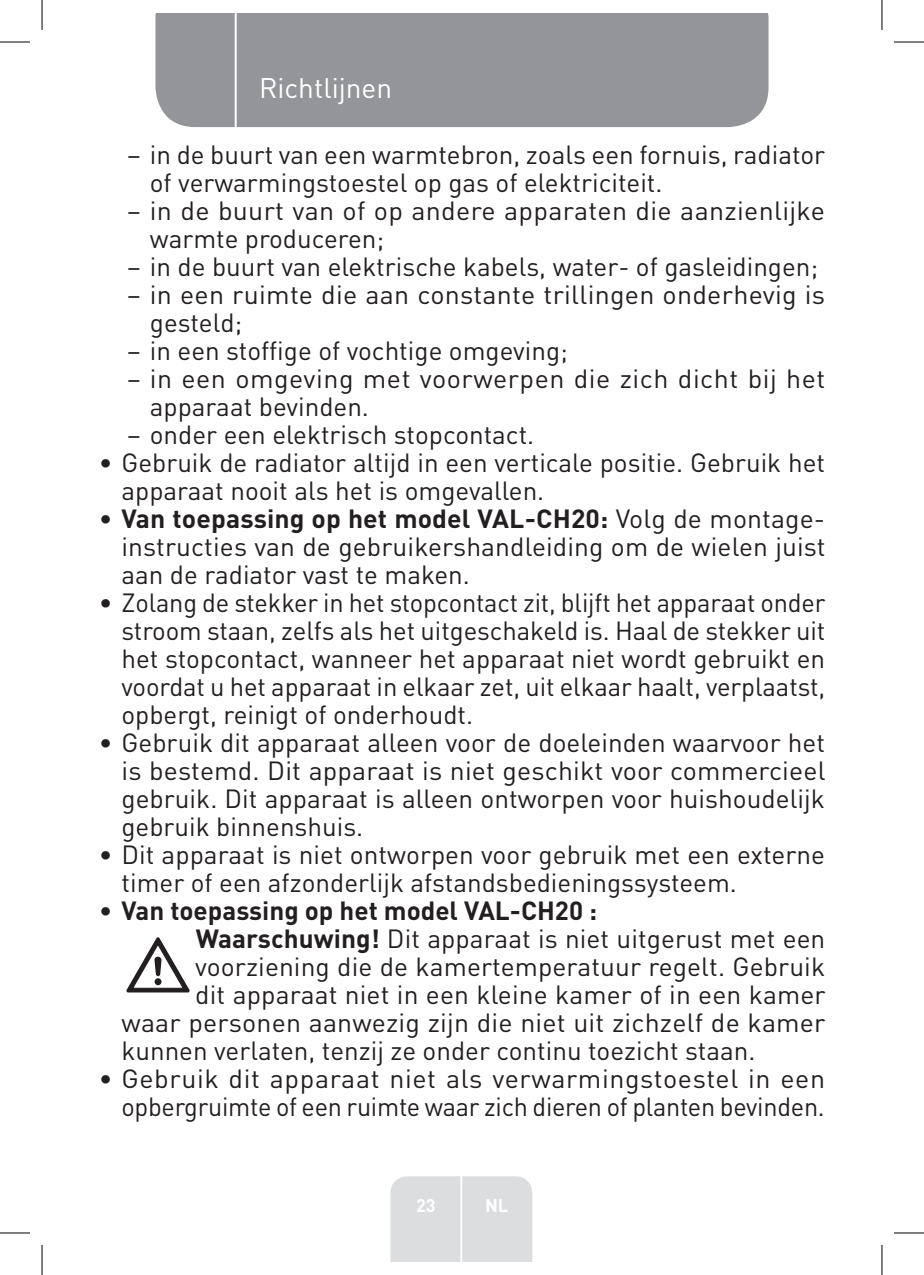
<style>
.page{position:relative;width:924px;height:1275px;background:#fff}
.page>*{position:absolute;margin:0;border:0;box-sizing:border-box;transform-origin:0 0}
.t1{font:28px "DIN Pro";color:#fff}
.Large_Text__3_2_mm{font:26px/28px "DIN Pro";color:#231f20}
.Large_Text__3_2_mm-2{font:26px/28px "DIN Pro";letter-spacing:.02em;color:#231f20}
.t2{font:700 26px "DIN Pro";color:#231f20}
.t3{font:700 18px "DIN Pro";color:#fff}
.s1{font-weight:700}
.s2{font-weight:400}
</style>
<div class="page">
<div style="left:155px;top:14px;width:613px;height:113px;background:#939598"></div>
<div style="left:390px;top:1176px;width:142px;height:85px;background:#dcdddf"></div>
<hr style="left:460px;top:1153px;width:2px;height:108px;background:#fff">
<hr style="left:234px;top:14px;width:2px;height:116px;background:#fff">
<svg style="left:126px;top:937px;width:63px;height:55px"></svg>
<hr style="left:0;top:42px;width:30px;height:1px;background:#000">
<hr style="left:893px;top:42px;width:30px;height:1px;background:#000">
<hr style="left:0;top:1232px;width:30px;height:1px;background:#000">
<hr style="left:893px;top:1232px;width:30px;height:1px;background:#000">
<hr style="left:42px;top:0;width:1px;height:30px;background:#000">
<hr style="left:42px;top:1245px;width:1px;height:30px;background:#000">
<hr style="left:881px;top:0;width:1px;height:30px;background:#000">
<hr style="left:881px;top:1245px;width:1px;height:30px;background:#000">
<p class="t1" style="left:259px;top:69px;width:134px">Richtlijnen</p>
<p class="Large_Text__3_2_mm" style="left:150px;top:139px;width:676px;text-indent:-23px">– in de buurt van een warmtebron, zoals een fornuis, radiator of verwarmingstoestel op gas of elektriciteit.</p>
<p class="Large_Text__3_2_mm" style="left:150px;top:195px;width:676px;text-indent:-23px">– in de buurt van of op andere apparaten die aanzienlijke warmte produceren;</p>
<p class="Large_Text__3_2_mm" style="left:127px;top:251px;width:692px">– in de buurt van elektrische kabels, water- of gasleidingen;</p>
<p class="Large_Text__3_2_mm" style="left:150px;top:279px;width:676px;text-indent:-23px">– in een ruimte die aan constante trillingen onderhevig is gesteld;</p>
<p class="Large_Text__3_2_mm" style="left:127px;top:335px;width:442px">– in een stoffige of vochtige omgeving;</p>
<p class="Large_Text__3_2_mm-2" style="left:150px;top:363px;width:676px;text-indent:-23px">– in een omgeving met voorwerpen die zich dicht bij het apparaat bevinden.</p>
<p class="Large_Text__3_2_mm" style="left:127px;top:419px;width:408px">– onder een elektrisch stopcontact.</p>
<p class="Large_Text__3_2_mm" style="left:121px;top:447px;width:704px;text-indent:-23px">• Gebruik de radiator altijd in een verticale positie. Gebruik het apparaat nooit als het is omgevallen.</p>
<p class="Large_Text__3_2_mm" style="left:121px;top:503px;width:705px;text-align:justify;text-indent:-23px">• <span class="s1">Van toepassing op het model VAL-CH20:</span> Volg de montage&shy;instructies van de gebruikershandleiding om de wielen juist aan de radiator vast te maken.</p>
<p class="Large_Text__3_2_mm" style="left:121px;top:587px;width:705px;text-align:justify;text-indent:-23px">• Zolang de stekker in het stopcontact zit, blijft het apparaat onder stroom staan, zelfs als het uitgeschakeld is. Haal de stekker uit het stopcontact, wanneer het apparaat niet wordt gebruikt en voordat u het apparaat in elkaar zet, uit elkaar haalt, verplaatst, opbergt, reinigt of onderhoudt.</p>
<p class="Large_Text__3_2_mm" style="left:121px;top:727px;width:705px;text-align:justify;text-indent:-23px">• Gebruik dit apparaat alleen voor de doeleinden waarvoor het is bestemd. Dit apparaat is niet geschikt voor commercieel gebruik. Dit apparaat is alleen ontworpen voor huishoudelijk gebruik binnenshuis.</p>
<p class="Large_Text__3_2_mm" style="left:121px;top:839px;width:704px;text-indent:-23px">• Dit apparaat is niet ontworpen voor gebruik met een externe timer of een afzonderlijk afstandsbedieningssysteem.</p>
<p class="t2" style="left:99px;top:893px;width:500px"><span class="s2">•</span> Van toepassing op het model VAL-CH20 :</p>
<p class="Large_Text__3_2_mm" style="left:196px;top:923px;width:630px"><span class="s1">Waarschuwing!</span> Dit apparaat is niet uitgerust met een</p>
<p class="Large_Text__3_2_mm" style="left:195px;top:951px;width:631px">voorziening die de kamertemperatuur regelt. Gebruik</p>
<p class="Large_Text__3_2_mm" style="left:195px;top:979px;width:631px">dit apparaat niet in een kleine kamer of in een kamer</p>
<p class="Large_Text__3_2_mm" style="left:121px;top:1007px;width:705px">waar personen aanwezig zijn die niet uit zichzelf de kamer</p>
<p class="Large_Text__3_2_mm" style="left:121px;top:1035px;width:635px">kunnen verlaten, tenzij ze onder continu toezicht staan.</p>
<p class="Large_Text__3_2_mm" style="left:99px;top:1063px;width:727px;text-align:right">• Gebruik dit apparaat niet als verwarmingstoestel in een opbergruimte of een ruimte waar zich dieren of planten bevinden.</p>
<p class="t3" style="left:416px;top:1192px;width:21px">23</p>
<p class="t3" style="left:485px;top:1192px;width:25px">NL</p>
</div>
